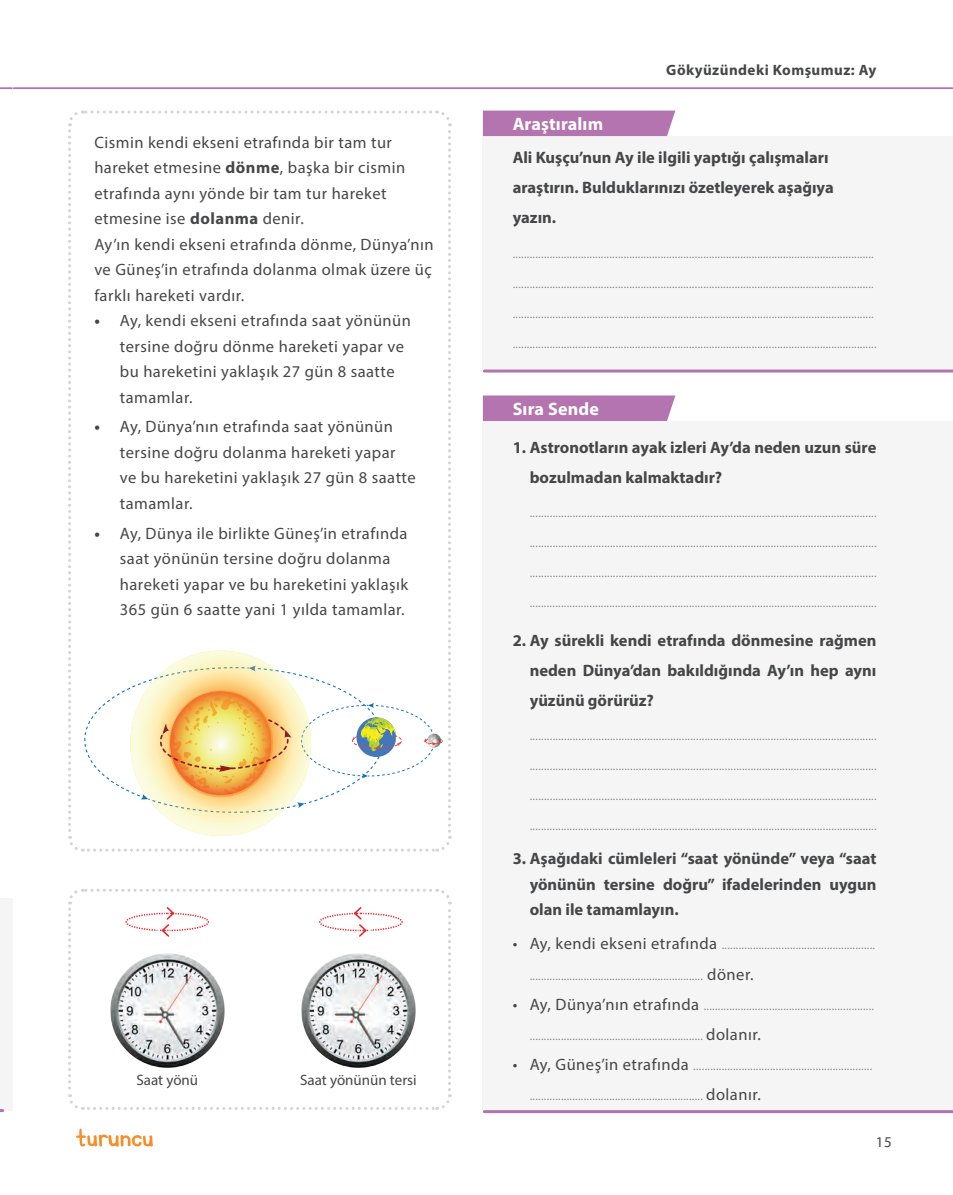
<style>
.page{position:relative;width:953px;height:1195px;background:#fff}
.page>*{position:absolute;margin:0;border:0;box-sizing:border-box;transform-origin:0 0}
.t1{font:700 18px "Myriad Pro";letter-spacing:.01em;color:#fff}
.t2{font:16.5px/25.5px "Myriad Pro";letter-spacing:.03em;color:#454647}
.t3{font:700 16.5px/30px "Myriad Pro";color:#454647}
.t4{font:15px "Myriad Pro";color:#454647}
.t5{font:700 15px "Myriad Pro";letter-spacing:.03em;color:#454647}
.t6{font:12px "Myriad Pro";color:#8a8c8f}
.s1{font-weight:700}
.s2{font-size:16.5px;color:#454647}
</style>
<div class="page">
<svg style="left:0;top:87px;width:12px;height:2px"></svg>
<hr style="left:14px;top:87px;width:938px;height:2px;background:#aa5fa6">
<svg style="left:76px;top:1128px;width:77px;height:19px"></svg>
<div style="left:0;top:898px;width:13px;height:212px;background:#f5f5f6"></div>
<div style="left:483px;top:136px;width:469px;height:235px;background:#f5f5f6"></div>
<div style="left:483px;top:421px;width:469px;height:690px;background:#f5f5f6"></div>
<hr style="left:484px;top:369px;width:468px;height:3px;background:#b374b0">
<hr style="left:484px;top:1110px;width:468px;height:3px;background:#b374b0">
<div style="left:483px;top:111px;width:192px;height:25px;background:#b374b0"></div>
<div style="left:483px;top:395px;width:192px;height:26px;background:#b374b0"></div>
<svg style="left:68px;top:889px;width:384px;height:221px"></svg>
<svg style="left:68px;top:110px;width:384px;height:742px"></svg>
<p class="t2" style="left:94px;top:129px;width:341px">Cismin kendi ekseni etrafında bir tam tur hareket etmesine <span class="s1">dönme</span>, başka bir cismin etrafında aynı yönde bir tam tur hareket etmesine ise <span class="s1">dolanma</span> denir.<br>Ay’ın kendi ekseni etrafında dönme, Dünya’nın ve Güneş’in etrafında dolanma olmak üzere üç farklı hareketi vardır.</p>
<h2 class="t2" style="left:120px;top:308px;width:292px;text-indent:-26px"><span class="s1">•</span> Ay, kendi ekseni etrafında saat yönünün tersine doğru dönme hareketi yapar ve bu hareketini yaklaşık 27 gün 8 saatte tamamlar.</h2>
<h2 class="t2" style="left:120px;top:414px;width:297px;text-indent:-26px"><span class="s1">•</span> Ay, Dünya’nın etrafında saat yönünün tersine doğru dolanma hareketi yapar ve bu hareketini yaklaşık 27 gün 8 saatte tamamlar.</h2>
<h2 class="t2" style="left:120px;top:520px;width:290px;text-indent:-26px"><span class="s1">•</span> Ay, Dünya ile birlikte Güneş’in etrafında saat yönünün tersine doğru dolanma hareketi yapar ve bu hareketini yaklaşık 365 gün 6 saatte yani 1 yılda tamamlar.</h2>
<p class="t4" style="left:136px;top:1071px;width:63px">Saat yönü</p>
<p class="t4" style="left:300px;top:1071px;width:118px">Saat yönünün tersi</p>
<h1 class="t1" style="left:512px;top:112px;width:92px">Araştıralım</h1>
<p class="t5" style="left:666px;top:61px;width:211px">Gökyüzündeki Komşumuz: Ay</p>
<h2 class="t3" style="left:512px;top:142px;width:322px">Ali Kuşçu’nun Ay ile ilgili yaptığı çalışmaları araştırın. Bulduklarınızı özetleyerek aşağıya yazın.</h2>
<p class="t6" style="left:512px;top:246px;width:362px">...............................................................................................................................</p>
<p class="t6" style="left:512px;top:276px;width:362px">...............................................................................................................................</p>
<p class="t6" style="left:512px;top:306px;width:362px">...............................................................................................................................</p>
<p class="t6" style="left:512px;top:336px;width:365px">................................................................................................................................</p>
<h1 class="t1" style="left:512px;top:397px;width:88px">Sıra Sende</h1>
<h2 class="t3" style="left:529px;top:432px;width:348px;text-indent:-17px">1. Astronotların ayak izleri Ay’da neden uzun süre bozulmadan kalmaktadır?</h2>
<p class="t6" style="left:529px;top:506px;width:348px">.........................................................................................................................</p>
<p class="t6" style="left:529px;top:536px;width:348px">.........................................................................................................................</p>
<p class="t6" style="left:529px;top:566px;width:348px">.........................................................................................................................</p>
<p class="t6" style="left:529px;top:596px;width:348px">..........................................................................................................................</p>
<h2 class="t3" style="left:529px;top:625px;width:348px;text-align:justify;text-indent:-17px">2. Ay sürekli kendi etrafında dönmesine rağmen neden Dünya’dan bakıldığında Ay’ın hep aynı yüzünü görürüz?</h2>
<p class="t6" style="left:529px;top:729px;width:348px">.........................................................................................................................</p>
<p class="t6" style="left:529px;top:759px;width:348px">.........................................................................................................................</p>
<p class="t6" style="left:529px;top:789px;width:348px">.........................................................................................................................</p>
<p class="t6" style="left:529px;top:819px;width:348px">..........................................................................................................................</p>
<h2 class="t3" style="left:529px;top:845px;width:348px;line-height:25.5px;text-align:justify;text-indent:-17px">3. Aşağıdaki cümleleri “saat yönünde” veya “saat yönünün tersine doğru” ifadelerinden uygun olan ile tamamlayın.</h2>
<p class="t6" style="left:512px;top:938px;width:364px"><span class="s2">• Ay, kendi ekseni etrafında</span> ......................................................</p>
<p class="t6" style="left:529px;top:968px;width:225px">............................................................. <span class="s2">döner.</span></p>
<p class="t6" style="left:512px;top:998px;width:363px"><span class="s2">• Ay, Dünya’nın etrafında</span> ............................................................</p>
<p class="t6" style="left:529px;top:1028px;width:233px">............................................................. <span class="s2">dolanır.</span></p>
<p class="t6" style="left:512px;top:1058px;width:361px"><span class="s2">• Ay, Güneş’in etrafında</span> ...............................................................</p>
<p class="t6" style="left:529px;top:1088px;width:233px">............................................................. <span class="s2">dolanır.</span></p>
<p class="t4" style="left:875px;top:1133px;width:17px">15</p>
</div>
